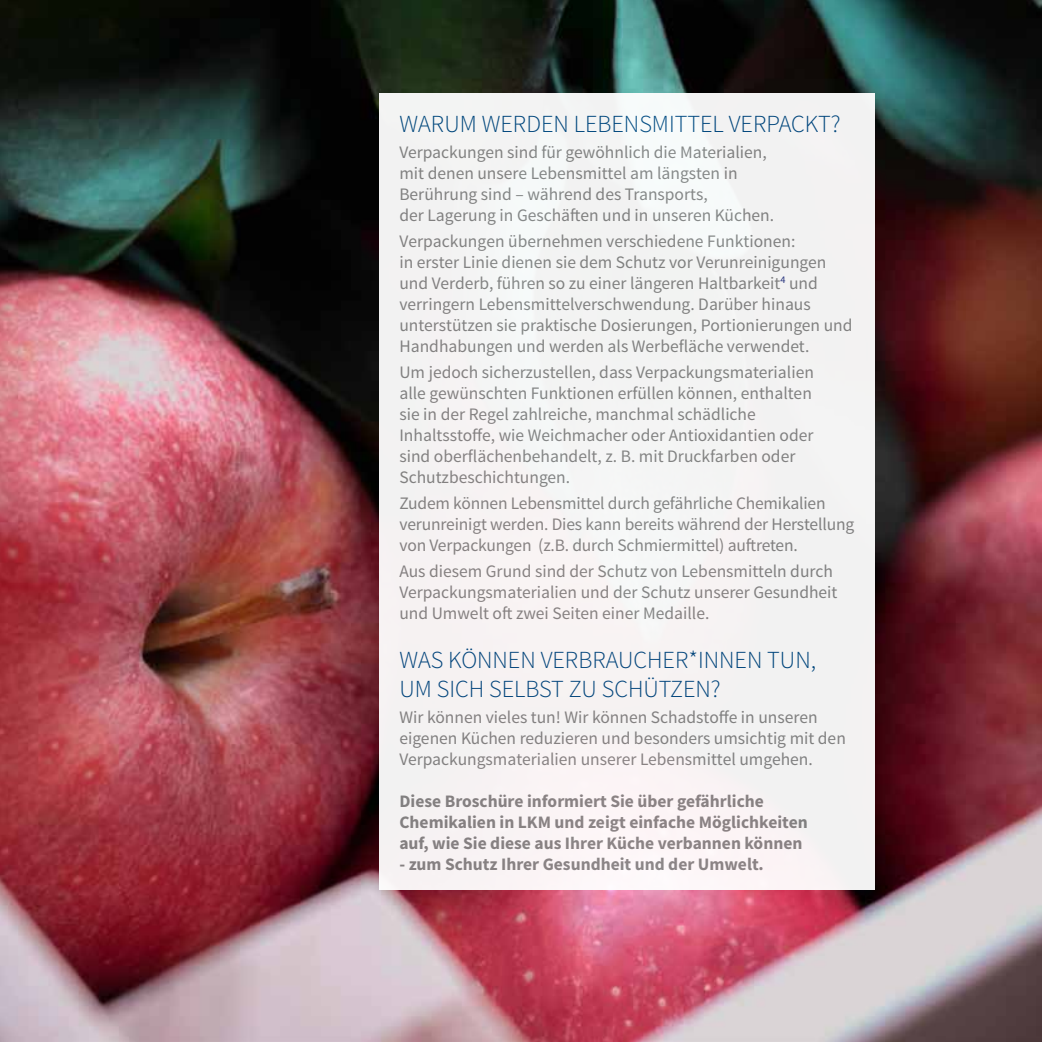
<style>
.page{position:relative;width:1042px;height:1042px;background:#fff}
.page>*{position:absolute;margin:0;border:0;box-sizing:border-box;transform-origin:0 0}
.t1{font:300 24.5px/29.4px "Source Sans Pro";color:#004a83}
.t2{font:17.5px/21px "Source Sans Pro";color:#878787}
.t3{font:700 17.5px/21px "Source Sans Pro";color:#878787}
</style>
<div class="page">
<img style="left:0;top:0;width:1042px;height:1042px">
<div style="left:379px;top:94px;width:496px;height:796px;background:#f4f3f3"></div>
<h1 class="t1" style="left:399px;top:109px;width:443px">WARUM WERDEN LEBENSMITTEL VERPACKT?</h1>
<p class="t2" style="left:399px;top:142px;width:376px">Verpackungen sind für gewöhnlich die Materialien, mit denen unsere Lebensmittel am längsten in Berührung sind – während des Transports,<br>der Lagerung in Geschäften und in unseren Küchen.</p>
<p class="t2" style="left:399px;top:231px;width:455px">Verpackungen übernehmen verschiedene Funktionen:<br>in erster Linie dienen sie dem Schutz vor Verunreinigungen und Verderb, führen so zu einer längeren Haltbarkeit<sup>4</sup> und verringern Lebensmittelverschwendung. Darüber hinaus unterstützen sie praktische Dosierungen, Portionierungen und Handhabungen und werden als Werbefläche verwendet.</p>
<p class="t2" style="left:399px;top:362px;width:416px">Um jedoch sicherzustellen, dass Verpackungsmaterialien alle gewünschten Funktionen erfüllen können, enthalten sie in der Regel zahlreiche, manchmal schädliche Inhaltsstoffe, wie Weichmacher oder Antioxidantien oder sind oberflächenbehandelt, z. B. mit Druckfarben oder Schutzbeschichtungen.</p>
<p class="t2" style="left:399px;top:493px;width:456px">Zudem können Lebensmittel durch gefährliche Chemikalien verunreinigt werden. Dies kann bereits während der Herstellung von Verpackungen (z.B. durch Schmiermittel) auftreten.</p>
<p class="t2" style="left:399px;top:561px;width:440px">Aus diesem Grund sind der Schutz von Lebensmitteln durch<br>Verpackungsmaterialien und der Schutz unserer Gesundheit und Umwelt oft zwei Seiten einer Medaille.</p>
<h1 class="t1" style="left:399px;top:645px;width:418px">WAS KÖNNEN VERBRAUCHER*INNEN TUN,<br>UM SICH SELBST ZU SCHÜTZEN?</h1>
<p class="t2" style="left:399px;top:707px;width:448px">Wir können vieles tun! Wir können Schadstoffe in unseren eigenen Küchen reduzieren und besonders umsichtig mit den<br>Verpackungsmaterialien unserer Lebensmittel umgehen.</p>
<p class="t3" style="left:399px;top:791px;width:410px">Diese Broschüre informiert Sie über gefährliche<br>Chemikalien in LKM und zeigt einfache Möglichkeiten auf, wie Sie diese aus Ihrer Küche verbannen können</p>
<p class="t3" style="left:399px;top:854px;width:366px">- zum Schutz Ihrer Gesundheit und der Umwelt.</p>
</div>
